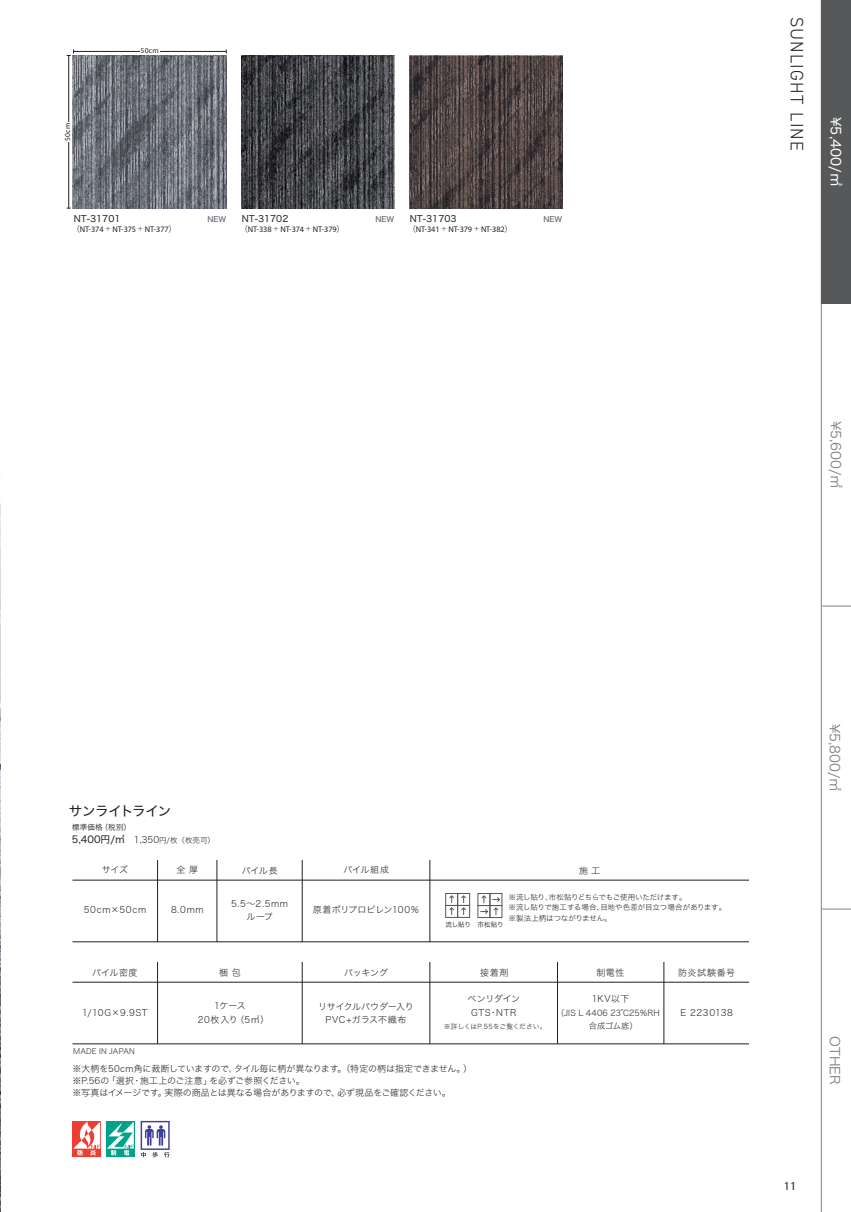
<style>
.page{position:relative;width:851px;height:1212px;background:#fff}
.page>*{position:absolute;margin:0;border:0;box-sizing:border-box;transform-origin:0 0}
.t1{font:300 18px "DIN2014";letter-spacing:.065em;color:#231f20}
.t2{font:13.5px "Hira Kaku Std N W3";color:#808285}
.t3{font:13.5px "Hira Kaku Std N W4";color:#fff}
.t4{font:13.5px "Hira Kaku Std N W4";letter-spacing:-.03em;color:#231f20}
.t5{font:12px "Myriad Pro";color:#231f20}
.t6{font:9.75px "Hira Kaku Std N W4";color:#231f20}
.t7{font:9px/13.5px "Hira Kaku Std N W2";letter-spacing:-.005em;color:#231f20}
.t8{font:9px "Hira Kaku Std N W4";color:#231f20}
.t9{font:9px/13.5px "Hira Kaku Std N W2";letter-spacing:.015em;color:#231f20;text-align:center}
.t10{font:9px "Hira Kaku Std N W2";letter-spacing:.07em;color:#231f20}
.t11{font:9px "Hira Kaku Std N W2";letter-spacing:.065em;color:#231f20}
.t12{font:8.25px "Myriad Pro";letter-spacing:-.015em;color:#231f20}
.t13{font:8.25px/13.5px "Hira Kaku Std N W2";letter-spacing:.005em;color:#231f20}
.t14{font:7.5px/10.5px "Hira Kaku Std N W2";letter-spacing:-.02em;color:#231f20}
.t15{font:7.5px "Hira Kaku Std N W2";letter-spacing:.03em;color:#231f20}
.t16{font:7.5px "Hira Kaku Std W5";color:#636366}
.t17{font:7.5px "Myriad Pro";letter-spacing:.035em;color:#231f20}
.t18{font:7.5px "Hira Kaku Pro N W3";letter-spacing:.02em;color:#231f20}
.t19{font:6.75px "Hira Kaku Std N W2";letter-spacing:-.01em;color:#231f20}
.t20{font:6.6px "Hira Kaku Std N W3";letter-spacing:-.04em;color:#231f20}
.s1{font-family:"Koz Go Pr 6 N"}
.s2{font-family:"Koz Go Pr 6 N";font-size:5.7px}
.s3{font-family:"Hira Kaku Std N W2";font-size:9px}
.s4{font-family:"Hira Kaku Std N W2";font-size:7.5px}
</style>
<div class="page">
<hr style="left:820px;top:0;width:1px;height:1212px;background:#808285">
<svg style="left:821px;top:909px;width:29px;height:1px"></svg>
<svg style="left:821px;top:606px;width:29px;height:1px"></svg>
<svg style="left:821px;top:303px;width:29px;height:1px"></svg>
<div style="left:821px;top:0;width:29px;height:303px;background:#57585a"></div>
<hr style="left:73px;top:51px;width:153px;height:1px;background:#231f20">
<div style="left:140px;top:47px;width:19px;height:6px;background:#fff"></div>
<hr style="left:68px;top:56px;width:1px;height:152px;background:#231f20">
<div style="left:64px;top:122px;width:6px;height:20px;background:#fff"></div>
<img style="left:0;top:503px;width:1px;height:709px">
<hr style="left:72px;top:880px;width:676px;height:1px;background:#231f20">
<hr style="left:72px;top:941px;width:676px;height:1px;background:#231f20">
<hr style="left:429px;top:860px;width:1px;height:82px;background:#231f20">
<hr style="left:302px;top:860px;width:1px;height:82px;background:#231f20">
<hr style="left:217px;top:860px;width:1px;height:82px;background:#231f20">
<hr style="left:157px;top:860px;width:1px;height:82px;background:#231f20">
<hr style="left:302px;top:962px;width:1px;height:82px;background:#231f20">
<hr style="left:429px;top:962px;width:1px;height:82px;background:#231f20">
<hr style="left:557px;top:962px;width:1px;height:82px;background:#231f20">
<hr style="left:663px;top:962px;width:1px;height:82px;background:#231f20">
<hr style="left:157px;top:962px;width:1px;height:82px;background:#231f20">
<div style="left:445px;top:893px;width:12px;height:12px;border:1px solid #57585a"></div>
<div style="left:445px;top:905px;width:12px;height:12px;border:1px solid #57585a"></div>
<svg style="left:449px;top:895px;width:5px;height:20px"></svg>
<div style="left:457px;top:893px;width:12px;height:12px;border:1px solid #57585a"></div>
<div style="left:457px;top:905px;width:12px;height:12px;border:1px solid #57585a"></div>
<svg style="left:461px;top:895px;width:5px;height:20px"></svg>
<div style="left:477px;top:893px;width:13px;height:13px;border:1px solid #57585a"></div>
<div style="left:477px;top:905px;width:13px;height:13px;border:1px solid #57585a"></div>
<div style="left:489px;top:893px;width:13px;height:13px;border:1px solid #57585a"></div>
<div style="left:489px;top:905px;width:13px;height:13px;border:1px solid #57585a"></div>
<svg style="left:480px;top:895px;width:20px;height:20px"></svg>
<svg style="left:141px;top:1121px;width:29px;height:36px"></svg>
<svg style="left:72px;top:1121px;width:29px;height:35px"></svg>
<svg style="left:73px;top:1122px;width:27px;height:33px"></svg>
<div style="left:106px;top:1121px;width:29px;height:35px;background:#00a38a"></div>
<svg style="left:107px;top:1122px;width:27px;height:33px"></svg>
<hr style="left:72px;top:982px;width:676px;height:1px;background:#231f20">
<hr style="left:72px;top:1043px;width:676px;height:1px;background:#231f20">
<img style="left:73px;top:55px;width:153px;height:153px">
<img style="left:241px;top:55px;width:153px;height:153px">
<img style="left:409px;top:55px;width:153px;height:153px">
<p class="t17" style="left:63px;top:141px;width:20px;rotate:-90deg">50cm</p>
<p class="t17" style="left:141px;top:46px;width:20px">50cm</p>
<p class="t8" style="left:74px;top:212px;width:48px">NT-31701</p>
<p class="t16" style="left:207px;top:214px;width:20px">NEW</p>
<p class="t16" style="left:375px;top:214px;width:20px">NEW</p>
<p class="t16" style="left:543px;top:214px;width:20px">NEW</p>
<p class="t12" style="left:72px;top:224px;width:106px"><span class="s1">（</span>NT-374 <span class="s2">＋</span> NT-375 <span class="s2">＋</span> NT-377<span class="s1">）</span></p>
<p class="t8" style="left:242px;top:212px;width:48px">NT-31702</p>
<p class="t12" style="left:240px;top:224px;width:106px"><span class="s1">（</span>NT-338 <span class="s2">＋</span> NT-374 <span class="s2">＋</span> NT-379<span class="s1">）</span></p>
<p class="t8" style="left:410px;top:212px;width:48px">NT-31703</p>
<p class="t12" style="left:408px;top:224px;width:106px"><span class="s1">（</span>NT-341 <span class="s2">＋</span> NT-379 <span class="s2">＋</span> NT-382<span class="s1">）</span></p>
<h1 class="t1" style="left:807px;top:17px;width:135px;rotate:90deg">SUNLIGHT LINE</h1>
<h2 class="t3" style="left:845px;top:117px;width:71px;rotate:90deg">¥5,400/㎡</h2>
<h2 class="t2" style="left:845px;top:421px;width:69px;rotate:90deg">¥5,600/㎡</h2>
<h2 class="t4" style="left:69px;top:801px;width:104px">サンライトライン</h2>
<p class="t6" style="left:72px;top:832px;width:145px">5,400円/㎡<span class="s3">　1,350</span><span class="s4">円/枚（枚売可）</span></p>
<p class="t18" style="left:72px;top:821px;width:60px">標準価格（税別）</p>
<p class="t7" style="left:102px;top:863px;width:28px">サイズ</p>
<p class="t10" style="left:84px;top:903px;width:64px">50cm×50cm</p>
<p class="t7" style="left:176px;top:863px;width:23px">全 厚</p>
<p class="t7" style="left:242px;top:863px;width:37px">パイル長</p>
<p class="t7" style="left:171px;top:902px;width:34px">8.0mm</p>
<p class="t7" style="left:231px;top:896px;width:58px;text-align:center">5.5～2.5mmループ</p>
<p class="t7" style="left:343px;top:863px;width:47px">パイル組成</p>
<p class="t7" style="left:579px;top:863px;width:22px">施 工</p>
<p class="t7" style="left:313px;top:902px;width:108px">原着ポリプロピレン100％</p>
<p class="t14" style="left:508px;top:891px;width:223px">※流し貼り、市松貼りどちらでもご使用いただけます。　<br>※流し貼りで施工する場合、目地や色差が目立つ場合があります。　※製法上柄はつながりません。</p>
<p class="t20" style="left:445px;top:919px;width:59px">流し貼り 市松貼り</p>
<p class="t7" style="left:344px;top:966px;width:46px">バッキング</p>
<p class="t7" style="left:480px;top:965px;width:30px">接着剤</p>
<p class="t7" style="left:596px;top:965px;width:30px">制電性</p>
<p class="t7" style="left:219px;top:966px;width:23px">梱 包</p>
<p class="t7" style="left:198px;top:999px;width:73px;text-indent:16px">1ケース<br>20枚入り（5㎡）</p>
<p class="t7" style="left:92px;top:966px;width:47px">パイル密度</p>
<p class="t7" style="left:82px;top:1005px;width:67px">1/10G×9.9ST</p>
<p class="t7" style="left:318px;top:999px;width:97px;text-align:center">リサイクルパウダー入り<br>PVC+ガラス不織布</p>
<p class="t9" style="left:467px;top:992px;width:54px">ベンリダイン<br>GTS・NTR</p>
<p class="t19" style="left:444px;top:1021px;width:104px">※詳しくはP.55をご覧ください。</p>
<p class="t7" style="left:72px;top:1063px;width:401px;line-height:12px">※大柄を50cm角に裁断していますので、タイル毎に柄が異なります。（特定の柄は指定できません。）※P.56の「選択・施工上のご注意」を必ずご参照ください。<br>※写真はイメージです。実際の商品とは異なる場合がありますので、必ず現品をご確認ください。</p>
<p class="t7" style="left:591px;top:992px;width:39px">1KV以下</p>
<p class="t13" style="left:589px;top:1005px;width:72px;text-indent:-33px">（JIS L 4406 23℃25％RH合成ゴム底）</p>
<p class="t15" style="left:73px;top:1046px;width:63px">MADE IN JAPAN</p>
<p class="t7" style="left:678px;top:965px;width:58px">防炎試験番号</p>
<p class="t11" style="left:680px;top:1005px;width:54px">E 2230138</p>
<h2 class="t2" style="left:845px;top:723px;width:69px;rotate:90deg">¥5,800/㎡</h2>
<h2 class="t2" style="left:845px;top:1036px;width:50px;rotate:90deg">OTHER</h2>
<h3 class="t5" style="left:783px;top:1178px;width:14px">11</h3>
</div>
